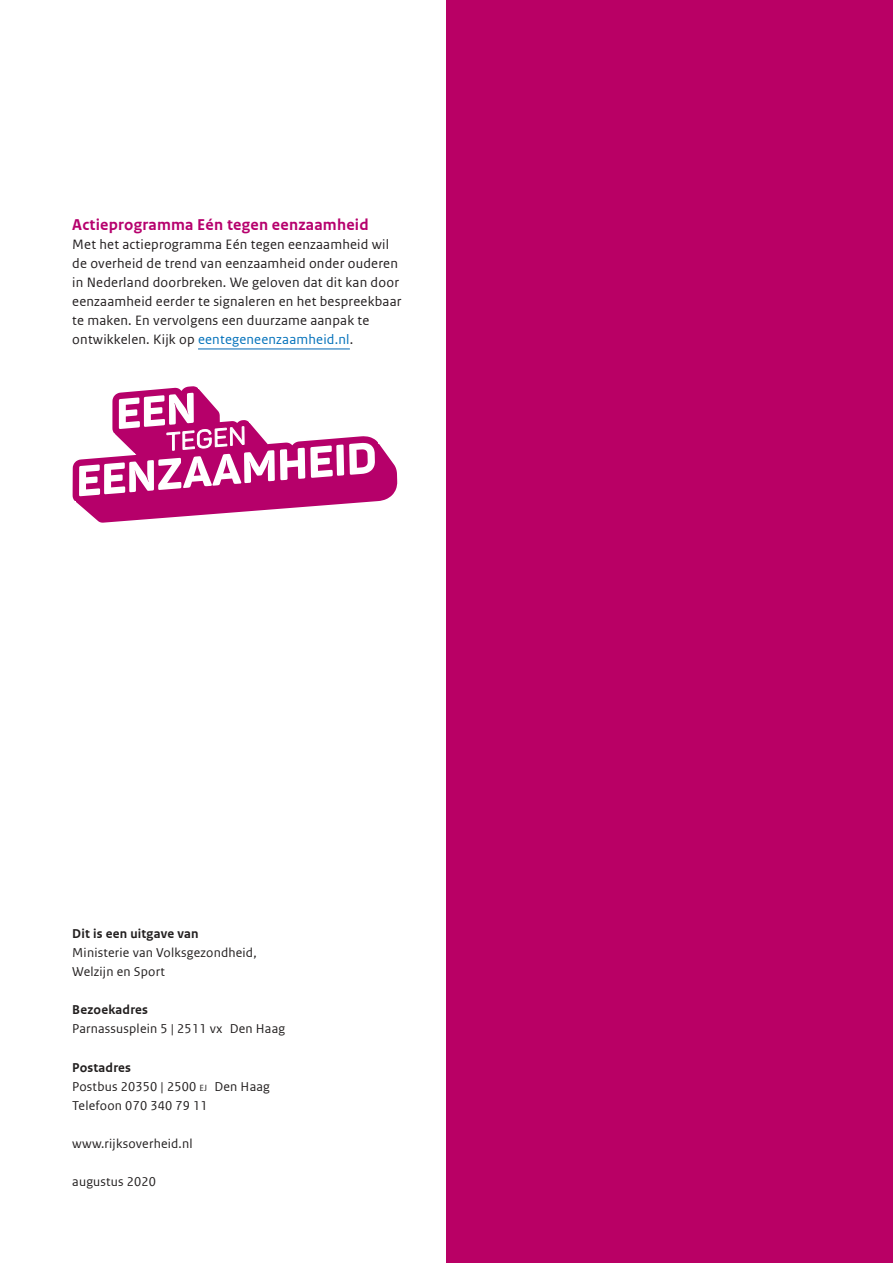
<style>
.page{position:relative;width:893px;height:1263px;background:#fff}
.page>*{position:absolute;margin:0;border:0;box-sizing:border-box;transform-origin:0 0}
.t1{font:700 16.5px "Rijksoverheid Sans Web Text";letter-spacing:.015em;color:#b6006d}
.t2{font:14.25px/19.2px "Rijksoverheid Sans Web Text";letter-spacing:.015em;color:#211d1e}
.t3{font:13.5px/19.2px "Rijksoverheid Sans Web Text";letter-spacing:.015em;color:#221f1f}
.t4{font:700 13.5px "Rijksoverheid Sans Web Text";letter-spacing:.015em;color:#221f1f}
.s1{color:#0070ba}
.s2{font-weight:700}
.s3{font-size:9.45px}
</style>
<div class="page">
<div style="left:446px;top:0;width:447px;height:1263px;background:#b90065"></div>
<svg style="left:72px;top:386px;width:326px;height:137px"></svg>
<hr style="left:198px;top:349px;width:152px;height:1px;background:#0067b3">
<p class="t1" style="left:72px;top:215px;width:298px">Actieprogramma Eén tegen eenzaamheid</p>
<p class="t2" style="left:72px;top:234px;width:331px">Met het actieprogramma Eén tegen eenzaamheid wil de overheid de trend van eenzaamheid onder ouderen in Nederland doorbreken. We geloven dat dit kan door eenzaamheid eerder te signaleren en het bespreekbaar te maken. En vervolgens een duurzame aanpak te ontwikkelen. Kijk op <span class="s1">eentegeneenzaamheid.nl</span>.</p>
<p class="t4" style="left:72px;top:926px;width:128px">Dit is een uitgave van</p>
<p class="t3" style="left:72px;top:943px;width:186px">Ministerie van Volksgezondheid,<br>Welzijn en Sport</p>
<p class="t4" style="left:72px;top:1002px;width:77px">Bezoekadres</p>
<p class="t3" style="left:72px;top:1019px;width:214px">Parnassusplein 5 | 2511 vx Den Haag</p>
<p class="t3" style="left:72px;top:1057px;width:199px"><span class="s2">Postadres<br></span>Postbus 20350 | 2500 <span class="s3">ej</span> Den Haag<br>Telefoon 070 340 79 11</p>
<p class="t3" style="left:72px;top:1134px;width:122px">www.rijksoverheid.nl</p>
<p class="t3" style="left:72px;top:1172px;width:85px">augustus 2020</p>
</div>
